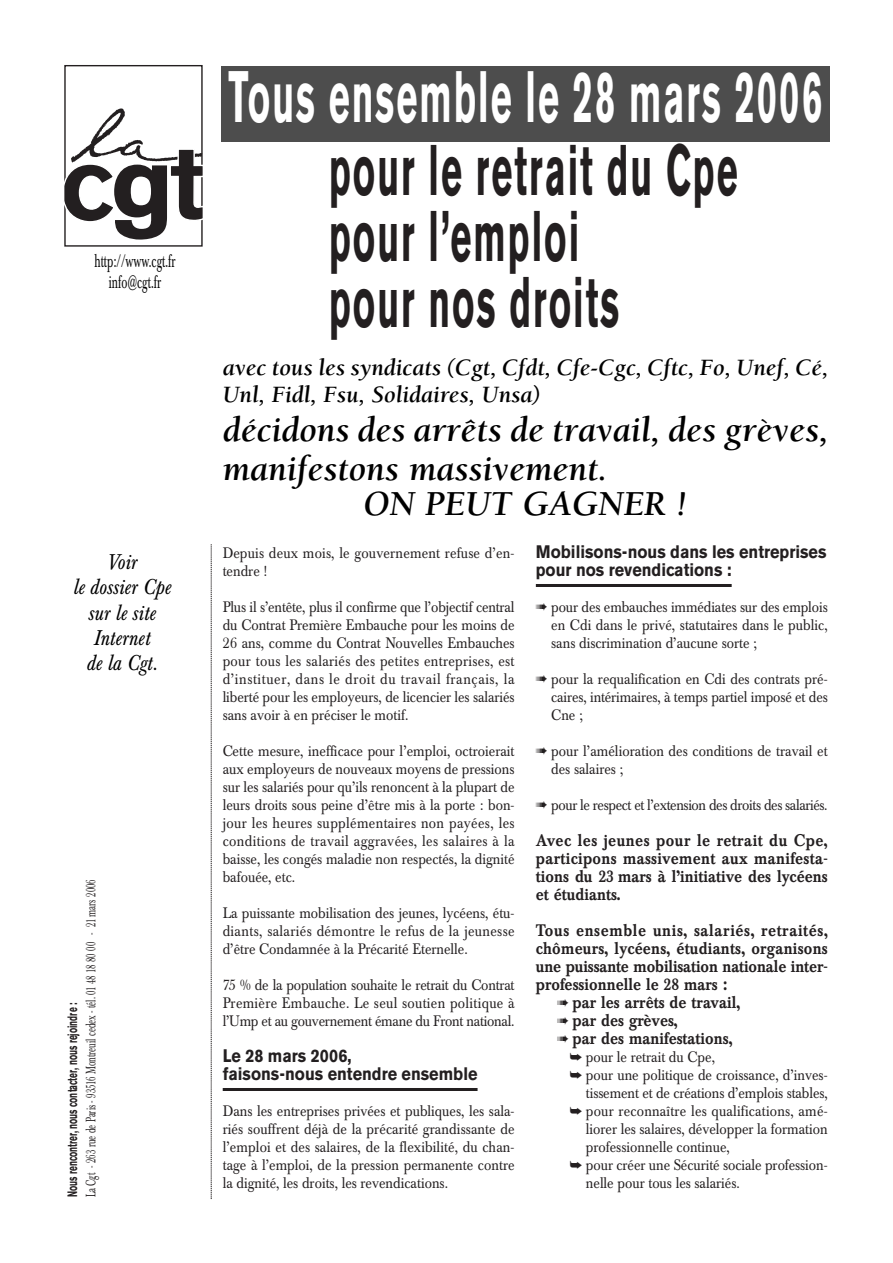
<style>
.page{position:relative;width:893px;height:1263px;background:#fff}
.page>*{position:absolute;margin:0;border:0;box-sizing:border-box;transform-origin:0 0}
.t1{font:700 72px "Akzidenz Grotesk BE";letter-spacing:.055em;color:#fff;scale:.5 1}
.t2{font:700 70.95px/66px "Akzidenz Grotesk BE";letter-spacing:.055em;color:#231f20;scale:.51 1}
.t3{font:italic 700 36px/39px "Berkeley";color:#000}
.t4{font:italic 700 24px/27px "Berkeley";color:#000}
.t5{font:italic 21px/25.3px "Baskerville BE";color:#000;text-align:center;scale:.9 1}
.t6{font:700 18px/18px "Akzidenz Grotesk BE";color:#231f20;scale:.9 1}
.t7{font:18px/21px "Baskerville BE";color:#000;text-align:center;scale:.61 1}
.t8{font:500 16.5px/18px "Baskerville BE";color:#231f20;text-align:justify;scale:.9 1}
.t9{font:500 16.5px "Baskerville BE";letter-spacing:.04em;color:#231f20;scale:.9 1}
.t10{font:15px/18px "Baskerville BE";color:#231f20;text-align:justify;scale:.9 1}
.t11{font:15px "Baskerville BE";letter-spacing:-.025em;color:#231f20;scale:.9 1}
.t12{font:13.5px "Baskerville BE";color:#231f20;scale:.61 1}
.t13{font:700 13.5px "Akzidenz Grotesk BE";color:#231f20;scale:.61 1}
</style>
<div class="page">
<svg style="left:211px;top:544px;width:1px;height:655px"></svg>
<hr style="left:223px;top:1088px;width:254px;height:3px;background:#231f20">
<hr style="left:536px;top:584px;width:195px;height:3px;background:#231f20">
<svg style="left:64px;top:65px;width:139px;height:182px"></svg>
<div style="left:221px;top:66px;width:608px;height:76px;background:#4d4d4d"></div>
<p class="t7" style="left:94px;top:252px;width:134px">http://www.cgt.fr info@cgt.fr</p>
<h3 class="t5" style="left:72px;top:551px;width:110px">Voir<br>le dossier Cpe sur le site<br>Internet<br>de la Cgt.</h3>
<p class="t12" style="left:85px;top:1197px;width:523px;rotate:-90deg">La Cgt - 263 rue de Paris - 93516 Montreuil cedex - tél. 01 48 18 80 00 - 21 mars 2006</p>
<p class="t13" style="left:68px;top:1197px;width:321px;rotate:-90deg">Nous rencontrer, nous contacter, nous rejoindre :</p>
<h1 class="t1" style="left:229px;top:71px;width:1188px">Tous ensemble le 28 mars 2006</h1>
<h2 class="t2" style="left:329px;top:144px;width:802px">pour le retrait du Cpe pour l’emploi<br>pour nos droits</h2>
<h3 class="t4" style="left:223px;top:356px;width:607px">avec tous les syndicats (Cgt, Cfdt, Cfe-Cgc, Cftc, Fo, Unef, Cé,<br>Unl, Fidl, Fsu, Solidaires, Unsa)</h3>
<h3 class="t3" style="left:223px;top:413px;width:607px">décidons des arrêts de travail, des grèves, manifestons massivement.</h3>
<h3 class="t3" style="left:364px;top:488px;width:325px">ON PEUT GAGNER !</h3>
<p class="t10" style="left:223px;top:546px;width:326px">Depuis deux mois, le gouvernement refuse d’en&shy;tendre !</p>
<p class="t10" style="left:223px;top:600px;width:326px">Plus il s’entête, plus il confirme que l’objectif central du Contrat Première Embauche pour les moins de 26 ans, comme du Contrat Nouvelles Embauches pour tous les salariés des petites entreprises, est d’instituer, dans le droit du travail français, la liberté pour les employeurs, de licencier les salariés sans avoir à en préciser le motif.</p>
<p class="t10" style="left:223px;top:744px;width:326px">Cette mesure, inefficace pour l’emploi, octroierait aux employeurs de nouveaux moyens de pressions sur les salariés pour qu’ils renoncent à la plupart de leurs droits sous peine d’être mis à la porte : bon&shy;jour les heures supplémentaires non payées, les conditions de travail aggravées, les salaires à la baisse, les congés maladie non respectés, la dignité bafouée, etc.</p>
<p class="t10" style="left:223px;top:906px;width:326px">La puissante mobilisation des jeunes, lycéens, étu&shy;diants, salariés démontre le refus de la jeunesse d’être Condamnée à la Précarité Eternelle.</p>
<p class="t10" style="left:223px;top:978px;width:326px">75 % de la population souhaite le retrait du Contrat Première Embauche. Le seul soutien politique à l’Ump et au gouvernement émane du Front national.</p>
<p class="t6" style="left:223px;top:1048px;width:285px">Le 28 mars 2006,<br>faisons-nous entendre ensemble</p>
<p class="t10" style="left:223px;top:1104px;width:326px">Dans les entreprises privées et publiques, les sala&shy;riés souffrent déjà de la précarité grandissante de l’emploi et des salaires, de la flexibilité, du chan&shy;tage à l’emploi, de la pression permanente contre la dignité, les droits, les revendications.</p>
<p class="t6" style="left:536px;top:544px;width:324px">Mobilisons-nous dans les entreprises pour nos revendications :</p>
<p class="t10" style="left:551px;top:600px;width:309px;text-indent:-15px">➠ pour des embauches immédiates sur des emplois en Cdi dans le privé, statutaires dans le public, sans discrimination d’aucune sorte ;</p>
<p class="t10" style="left:551px;top:672px;width:309px;text-indent:-15px">➠ pour la requalification en Cdi des contrats pré&shy;caires, intérimaires, à temps partiel imposé et des Cne ;</p>
<p class="t10" style="left:551px;top:744px;width:309px;text-indent:-15px">➠ pour l’amélioration des conditions de travail et des salaires ;</p>
<p class="t11" style="left:536px;top:799px;width:326px">➠ pour le respect et l’extension des droits des salariés.</p>
<p class="t8" style="left:536px;top:833px;width:326px">Avec les jeunes pour le retrait du Cpe, participons massivement aux manifesta&shy;tions du 23 mars à l’initiative des lycéens et étudiants.</p>
<p class="t9" style="left:536px;top:924px;width:326px">Tous ensemble unis, salariés, retraités,</p>
<p class="t8" style="left:536px;top:941px;width:326px">chômeurs, lycéens, étudiants, organisons</p>
<p class="t8" style="left:536px;top:959px;width:326px">une puissante mobilisation nationale inter-</p>
<p class="t8" style="left:536px;top:977px;width:214px">professionnelle le 28 mars :</p>
<p class="t8" style="left:557px;top:995px;width:205px">➠ par les arrêts de travail,</p>
<p class="t8" style="left:557px;top:1013px;width:135px">➠ par des grèves,</p>
<p class="t8" style="left:557px;top:1031px;width:196px">➠ par des manifestations,</p>
<p class="t10" style="left:570px;top:1050px;width:163px">➥ pour le retrait du Cpe,</p>
<p class="t10" style="left:570px;top:1068px;width:288px">➥ pour une politique de croissance, d’inves-</p>
<p class="t10" style="left:586px;top:1086px;width:270px">tissement et de créations d’emplois stables,</p>
<p class="t10" style="left:570px;top:1104px;width:288px">➥ pour reconnaître les qualifications, amé-</p>
<p class="t10" style="left:586px;top:1122px;width:270px">liorer les salaires, développer la formation</p>
<p class="t10" style="left:586px;top:1140px;width:161px">professionnelle continue,</p>
<p class="t10" style="left:570px;top:1158px;width:288px">➥ pour créer une Sécurité sociale profession-</p>
<p class="t10" style="left:586px;top:1176px;width:172px">nelle pour tous les salariés.</p>
</div>
